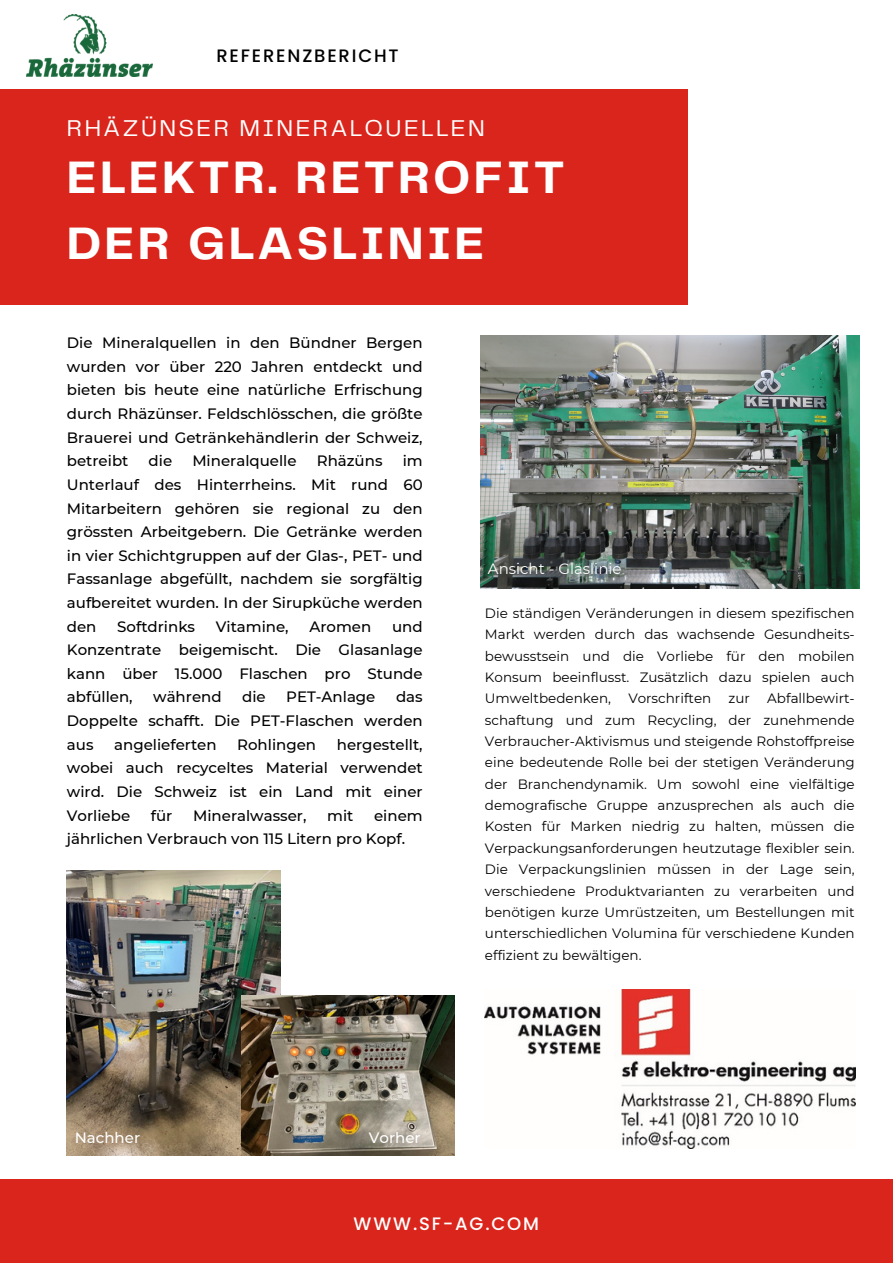
<style>
.page{position:relative;width:893px;height:1264px;background:#fff}
.page>*{position:absolute;margin:0;border:0;box-sizing:border-box;transform-origin:0 0}
.t1{font:700 47.25px/65.2px "Telegraf";letter-spacing:.07em;color:#fff}
.t2{font:23.7px "Telegraf";letter-spacing:.1em;color:#fff}
.t3{font:500 18px "Poppins";letter-spacing:.1em;color:#000}
.t4{font:500 18px "Poppins";letter-spacing:.1em;color:#fff}
.t5{font:500 15px/23.5px "Montserrat";color:#000;text-align:justify}
.t6{font:15px "Montserrat";color:#fff}
.t7{font:500 15px "Montserrat";color:#fff}
.t8{font:13.5px/21.3px "Montserrat";color:#000;text-align:justify}
</style>
<div class="page">
<div style="left:0;top:89px;width:687px;height:215px;background:#da251c"></div>
<div style="left:0;top:1178px;width:892px;height:84px;background:#da251c"></div>
<img style="left:485px;top:989px;width:369px;height:159px">
<img style="left:26px;top:15px;width:126px;height:62px">
<img style="left:480px;top:335px;width:379px;height:253px">
<img style="left:67px;top:870px;width:213px;height:285px">
<img style="left:241px;top:995px;width:214px;height:160px">
<p class="t3" style="left:216px;top:43px;width:184px">REFERENZBERICHT</p>
<p class="t2" style="left:67px;top:118px;width:419px">RHÄZÜNSER MINERALQUELLEN</p>
<p class="t1" style="left:67px;top:147px;width:499px">ELEKTR. RETROFIT<br>DER GLASLINIE</p>
<p class="t5" style="left:67px;top:331px;width:357px">Die Mineralquellen in den Bündner Bergen wurden vor über 220 Jahren entdeckt und bieten bis heute eine natürliche Erfrischung durch Rhäzünser. Feldschlösschen, die größte Brauerei und Getränkehändlerin der Schweiz, betreibt</p>
<p class="t5" style="left:67px;top:449px;width:357px;text-indent:336px">im Unterlauf des Hinterrheins. Mit rund 60<br>Mitarbeitern gehören sie regional zu den grössten Arbeitgebern. Die Getränke werden in vier Schichtgruppen auf der Glas-, PET- und Fassanlage abgefüllt, nachdem sie sorgfältig aufbereitet wurden. In der Sirupküche werden den</p>
<p class="t5" style="left:149px;top:449px;width:25px">die</p>
<p class="t5" style="left:192px;top:449px;width:106px">Mineralquelle</p>
<p class="t5" style="left:317px;top:449px;width:67px">Rhäzüns</p>
<p class="t5" style="left:117px;top:614px;width:79px">Softdrinks</p>
<p class="t5" style="left:216px;top:614px;width:74px">Vitamine,</p>
<p class="t5" style="left:309px;top:614px;width:63px">Aromen</p>
<p class="t5" style="left:67px;top:614px;width:357px;text-indent:325px">und Konzentrate beigemischt. Die Glasanlage kann über 15.000 Flaschen pro Stunde abfüllen,</p>
<p class="t5" style="left:153px;top:685px;width:70px">während</p>
<p class="t5" style="left:242px;top:685px;width:25px">die</p>
<p class="t5" style="left:286px;top:685px;width:91px">PET-Anlage</p>
<p class="t5" style="left:67px;top:685px;width:357px;text-indent:329px">das Doppelte schafft. Die PET-Flaschen werden aus</p>
<p class="t5" style="left:114px;top:732px;width:104px">angelieferten</p>
<p class="t5" style="left:237px;top:732px;width:80px">Rohlingen</p>
<p class="t5" style="left:67px;top:732px;width:357px;text-indent:270px">hergestellt, wobei auch recyceltes Material verwendet wird. Die Schweiz ist ein Land mit einer Vorliebe</p>
<p class="t5" style="left:67px;top:803px;width:357px;text-indent:307px">einem jährlichen Verbrauch von 115 Litern pro Kopf.</p>
<p class="t5" style="left:151px;top:803px;width:23px">für</p>
<p class="t5" style="left:193px;top:803px;width:115px">Mineralwasser,</p>
<p class="t5" style="left:327px;top:803px;width:28px">mit</p>
<p class="t6" style="left:488px;top:559px;width:135px">Ansicht - Glaslinie</p>
<p class="t8" style="left:485px;top:602px;width:371px">Die ständigen Veränderungen in diesem spezifischen Markt werden durch das wachsende Gesundheits&shy;bewusstsein und die Vorliebe für den mobilen Konsum beeinflusst. Zusätzlich dazu spielen auch Umweltbedenken,</p>
<p class="t8" style="left:485px;top:687px;width:371px;text-indent:282px">Abfallbewirt&shy;schaftung und zum Recycling, der zunehmende Verbraucher-Aktivismus und steigende Rohstoffpreise eine bedeutende Rolle bei der stetigen Veränderung der Branchendynamik. Um sowohl eine vielfältige demografische Gruppe anzusprechen als auch die Kosten für Marken niedrig zu halten, müssen die Verpackungsanforderungen heutzutage flexibler sein.<br>Die Verpackungslinien müssen in der Lage sein, verschiedene Produktvarianten zu verarbeiten und benötigen kurze Umrüstzeiten, um Bestellungen mit unterschiedlichen Volumina für verschiedene Kunden effizient zu bewältigen.</p>
<p class="t8" style="left:628px;top:687px;width:84px">Vorschriften</p>
<p class="t8" style="left:728px;top:687px;width:23px">zur</p>
<p class="t7" style="left:75px;top:1128px;width:67px">Nachher</p>
<p class="t7" style="left:369px;top:1128px;width:53px">Vorher</p>
<p class="t4" style="left:353px;top:1211px;width:187px">WWW.SF-AG.COM</p>
</div>
